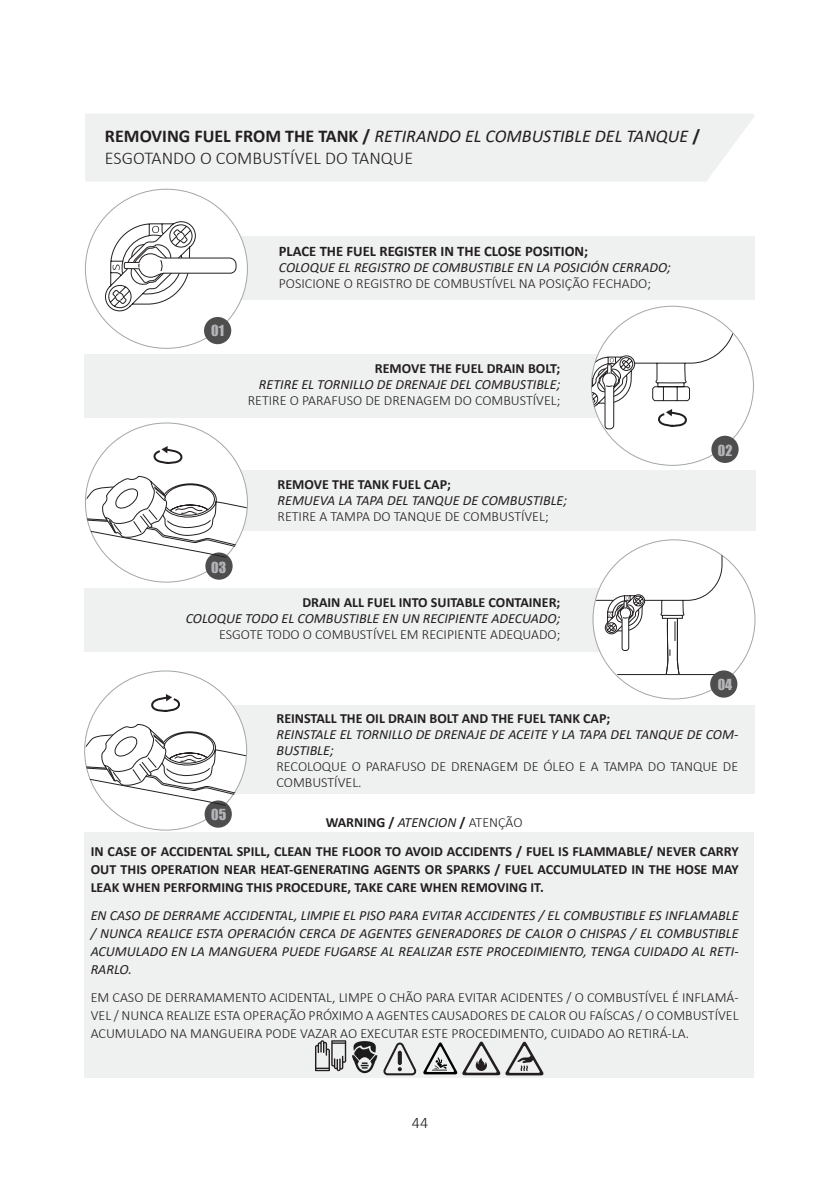
<style>
.page{position:relative;width:840px;height:1191px;background:#fff}
.page>*{position:absolute;margin:0;border:0;box-sizing:border-box;transform-origin:0 0}
.Subtitulo{font:italic 18px/21.6px "Calibri";color:#231f20}
.t1{font:300 16px "Calibri";color:#231f20}
.t2{font:700 14.6px "Calibri";color:#231f20}
.t3{font:italic 14px/18px "Calibri";color:#231f20;text-align:justify}
.t4{font:300 14px/18px "Calibri";color:#231f20;text-align:justify}
.t5{font:700 14px/18px "Calibri";color:#231f20;text-align:justify}
.t6{font:14px "Impact";color:#b4b5b9}
.s1{font-weight:700;font-style:normal}
.s2{font-weight:300;font-style:normal}
.s3{font-weight:400;font-style:italic}
.s4{font-weight:300}
</style>
<div class="page">
<div style="left:85px;top:588px;width:585px;height:63px;background:#eff0f0"></div>
<div style="left:85px;top:354px;width:585px;height:64px;background:#eff0f0"></div>
<div style="left:85px;top:831px;width:668px;height:246px;background:#eff0f0"></div>
<div style="left:85px;top:114px;width:669px;height:68px;background:#eff0f0"></div>
<div style="left:169px;top:236px;width:585px;height:63px;background:#eff0f0"></div>
<div style="left:86px;top:189px;width:161px;height:159px;background:#fff;border-radius:50%"></div>
<div style="left:204px;top:317px;width:27px;height:27px;background:#4f4e4e;border-radius:50%"></div>
<div style="left:711px;top:436px;width:27px;height:27px;background:#4f4e4e;border-radius:50%"></div>
<div style="left:169px;top:470px;width:585px;height:60px;background:#eff0f0"></div>
<div style="left:86px;top:423px;width:161px;height:159px;background:#fff;border-radius:50%"></div>
<svg style="left:153px;top:446px;width:30px;height:18px"></svg>
<svg style="left:591px;top:306px;width:144px;height:123px"></svg>
<svg style="left:86px;top:476px;width:160px;height:106px"></svg>
<svg style="left:594px;top:539px;width:140px;height:157px"></svg>
<div style="left:709px;top:670px;width:28px;height:27px;background:#4f4e4e;border-radius:50%"></div>
<div style="left:168px;top:705px;width:585px;height:88px;background:#eff0f0"></div>
<div style="left:85px;top:671px;width:162px;height:159px;background:#fff;border-radius:50%"></div>
<svg style="left:151px;top:694px;width:29px;height:18px"></svg>
<svg style="left:86px;top:724px;width:160px;height:106px"></svg>
<svg style="left:105px;top:221px;width:131px;height:90px"></svg>
<svg style="left:383px;top:1042px;width:33px;height:33px"></svg>
<svg style="left:315px;top:1040px;width:31px;height:31px"></svg>
<svg style="left:423px;top:1041px;width:120px;height:34px"></svg>
<svg style="left:352px;top:1041px;width:25px;height:32px"></svg>
<p class="Subtitulo" style="left:105px;top:125px;width:596px"><span class="s1">REMOVING FUEL FROM THE TANK /</span> RETIRANDO EL COMBUSTIBLE DEL TANQUE <span class="s1">/<br></span><span class="s2">ESGOTANDO O COMBUSTÍVEL DO TANQUE</span></p>
<p class="t6" style="left:211px;top:320px;width:14px">01</p>
<p class="t2" style="left:279px;top:241px;width:311px">PLACE THE FUEL REGISTER IN THE CLOSE POSITION;</p>
<p class="t3" style="left:279px;top:258px;width:393px">COLOQUE EL REGISTRO DE COMBUSTIBLE EN LA POSICIÓN CERRADO;</p>
<p class="t4" style="left:279px;top:274px;width:373px">POSICIONE O REGISTRO DE COMBUSTÍVEL NA POSIÇÃO FECHADO;</p>
<p class="t5" style="left:374px;top:359px;width:187px">REMOVE THE FUEL DRAIN BOLT;</p>
<p class="t3" style="left:259px;top:375px;width:303px">RETIRE EL TORNILLO DE DRENAJE DEL COMBUSTIBLE;</p>
<p class="t4" style="left:248px;top:391px;width:314px">RETIRE O PARAFUSO DE DRENAGEM DO COMBUSTÍVEL;</p>
<p class="t6" style="left:211px;top:556px;width:16px">03</p>
<p class="t5" style="left:277px;top:475px;width:175px">REMOVE THE TANK FUEL CAP;</p>
<p class="t3" style="left:277px;top:491px;width:291px">REMUEVA LA TAPA DEL TANQUE DE COMBUSTIBLE;</p>
<p class="t4" style="left:277px;top:507px;width:272px">RETIRE A TAMPA DO TANQUE DE COMBUSTÍVEL;</p>
<p class="t5" style="left:302px;top:593px;width:259px">DRAIN ALL FUEL INTO SUITABLE CONTAINER;</p>
<p class="t3" style="left:186px;top:608px;width:376px">COLOQUE TODO EL COMBUSTIBLE EN UN RECIPIENTE ADECUADO;</p>
<p class="t4" style="left:219px;top:625px;width:343px">ESGOTE TODO O COMBUSTÍVEL EM RECIPIENTE ADEQUADO;</p>
<p class="t6" style="left:717px;top:439px;width:16px">02</p>
<p class="t6" style="left:717px;top:673px;width:16px">04</p>
<p class="t5" style="left:276px;top:709px;width:335px">REINSTALL THE OIL DRAIN BOLT AND THE FUEL TANK CAP;</p>
<p class="t3" style="left:276px;top:726px;width:463px;line-height:16px">REINSTALE EL TORNILLO DE DRENAJE DE ACEITE Y LA TAPA DEL TANQUE DE COM-<br>BUSTIBLE;</p>
<p class="t4" style="left:276px;top:758px;width:463px;line-height:16px">RECOLOQUE O PARAFUSO DE DRENAGEM DE ÓLEO E A TAMPA DO TANQUE DE<br>COMBUSTÍVEL.</p>
<p class="t6" style="left:211px;top:803px;width:17px">05</p>
<p class="t5" style="left:325px;top:812px;width:198px">WARNING / <span class="s3">ATENCION</span> / <span class="s4">ATENÇÃO</span></p>
<p class="t5" style="left:91px;top:842px;width:649px">IN CASE OF ACCIDENTAL SPILL, CLEAN THE FLOOR TO AVOID ACCIDENTS / FUEL IS FLAMMABLE/ NEVER CARRY OUT THIS OPERATION NEAR HEAT-GENERATING AGENTS OR SPARKS / FUEL ACCUMULATED IN THE HOSE MAY LEAK WHEN PERFORMING THIS PROCEDURE, TAKE CARE WHEN REMOVING IT.</p>
<p class="t3" style="left:91px;top:905px;width:649px">EN CASO DE DERRAME ACCIDENTAL, LIMPIE EL PISO PARA EVITAR ACCIDENTES / EL COMBUSTIBLE ES INFLAMABLE / NUNCA REALICE ESTA OPERACIÓN CERCA DE AGENTES GENERADORES DE CALOR O CHISPAS / EL COMBUSTIBLE ACUMULADO EN LA MANGUERA PUEDE FUGARSE AL REALIZAR ESTE PROCEDIMIENTO, TENGA CUIDADO AL RETI-RARLO.</p>
<p class="t4" style="left:91px;top:988px;width:649px">EM CASO DE DERRAMAMENTO ACIDENTAL, LIMPE O CHÃO PARA EVITAR ACIDENTES / O COMBUSTÍVEL É INFLAMÁ-VEL / NUNCA REALIZE ESTA OPERAÇÃO PRÓXIMO A AGENTES CAUSADORES DE CALOR OU FAÍSCAS / O COMBUSTÍVEL ACUMULADO NA MANGUEIRA PODE VAZAR AO EXECUTAR ESTE PROCEDIMENTO, CUIDADO AO RETIRÁ-LA.</p>
<p class="t1" style="left:411px;top:1112px;width:18px">44</p>
</div>
